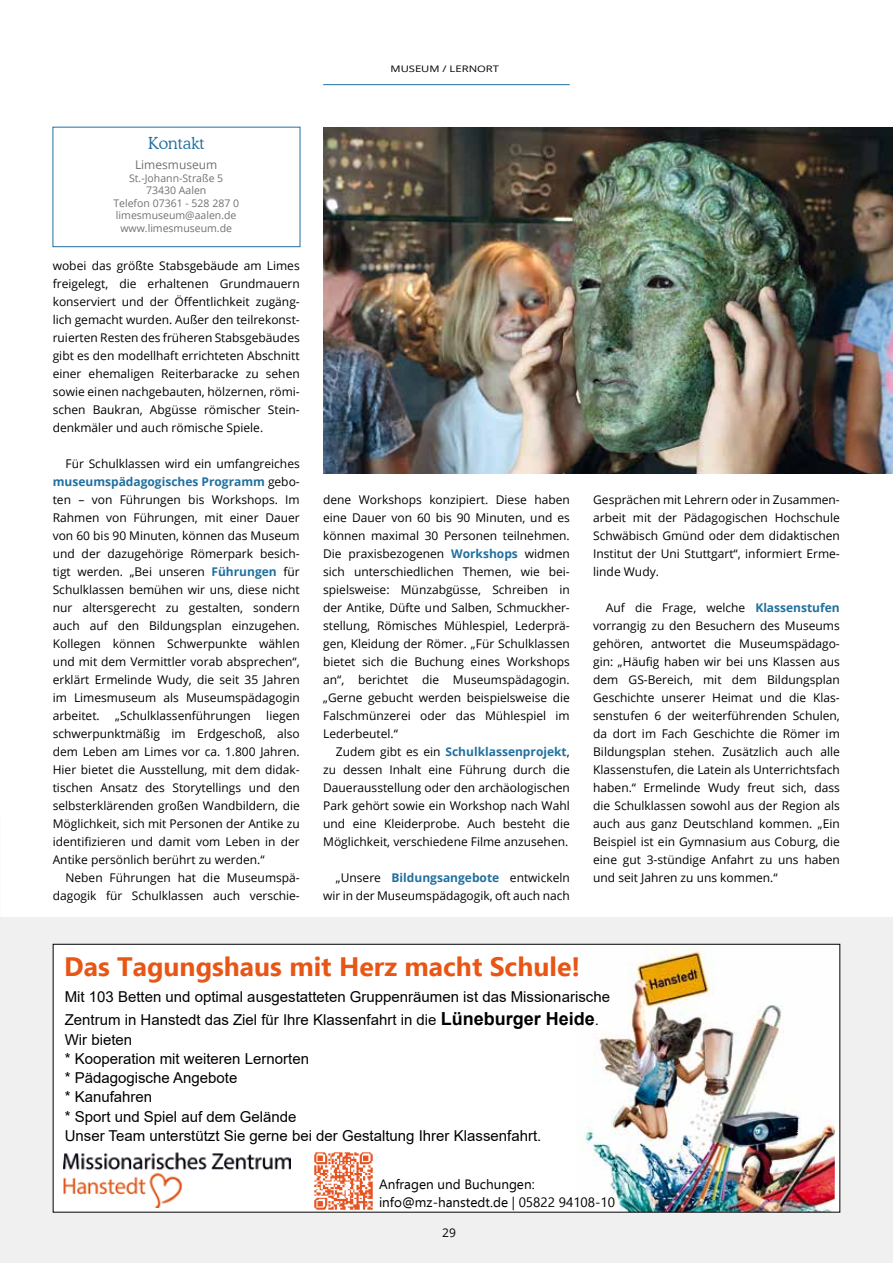
<style>
.page{position:relative;width:893px;height:1263px;background:#fff}
.page>*{position:absolute;margin:0;border:0;box-sizing:border-box;transform-origin:0 0}
.t1{font:700 26.55px "Ebrima";color:#e85616}
.t2{font:300 16.5px "Cooper BT";color:#21709f}
.t3{font:15px/22.4px "Arial";color:#000}
.t4{font:13.5px/18px "Ebrima";color:#000}
.t5{font:12px/18px "Open Sans";color:#000;text-align:justify}
.t6{font:12px "Open Sans";color:#707172}
.t7{font:10.5px/12.6px "Open Sans";color:#707172;text-align:center}
.t8{font:9px "Open Sans";color:#000;scale:1.25 1}
.s1{font-weight:700;color:#21709f}
.s2{font-weight:700;font-size:18px}
</style>
<div class="page">
<div style="left:0;top:918px;width:893px;height:345px;background:#f0f0f1"></div>
<hr style="left:323px;top:84px;width:247px;height:1px;background:#21709f">
<div style="left:53px;top:127px;width:247px;height:120px;border:1px solid #21709f"></div>
<div style="left:55px;top:949px;width:785px;height:263px;background:#fff"></div>
<img style="left:63px;top:1152px;width:228px;height:56px">
<img style="left:577px;top:946px;width:258px;height:264px">
<img style="left:314px;top:1152px;width:59px;height:58px">
<img style="left:323px;top:127px;width:570px;height:346px">
<p class="t8" style="left:390px;top:63px;width:88px">MUSEUM / LERNORT</p>
<h2 class="t2" style="left:148px;top:133px;width:58px">Kontakt</h2>
<p class="t6" style="left:135px;top:156px;width:84px">Limesmuseum</p>
<p class="t7" style="left:113px;top:171px;width:127px">St.-Johann-Straße 5<br>73430 Aalen<br>Telefon 07361 - 528 287 0 limesmuseum@aalen.de www.limesmuseum.de</p>
<p class="t5" style="left:53px;top:256px;width:249px">wobei das größte Stabsgebäude am Limes freigelegt, die erhaltenen Grundmauern konserviert und der Öffentlichkeit zugäng&shy;lich gemacht wurden. Außer den teilrekonst&shy;ruierten Resten des früheren Stabsgebäudes gibt es den modellhaft errichteten Abschnitt einer ehemaligen Reiterbaracke zu sehen sowie einen nachgebauten, hölzernen, römi&shy;schen Baukran, Abgüsse römischer Stein&shy;denkmäler und auch römische Spiele.</p>
<p class="t5" style="left:53px;top:454px;width:249px;text-indent:13px">Für Schulklassen wird ein umfangreiches <span class="s1">museumspädagogisches Programm</span> gebo&shy;ten – von Führungen bis Workshops. Im Rahmen von Führungen, mit einer Dauer von 60 bis 90 Minuten, können das Museum und der dazugehörige Römerpark besich&shy;tigt werden. „Bei unseren <span class="s1">Führungen</span> für Schulklassen bemühen wir uns, diese nicht nur altersgerecht zu gestalten, sondern auch auf den Bildungsplan einzugehen.<br>Kollegen können Schwerpunkte wählen und mit dem Vermittler vorab absprechen“, erklärt Ermelinde Wudy, die seit 35 Jahren im Limesmuseum als Museumspädagogin arbeitet.</p>
<p class="t5" style="left:115px;top:706px;width:137px">„Schulklassenführungen</p>
<p class="t5" style="left:53px;top:706px;width:249px;text-indent:214px">liegen schwerpunktmäßig im Erdgeschoß, also dem Leben am Limes vor ca. 1.800 Jahren.<br>Hier bietet die Ausstellung, mit dem didak&shy;tischen Ansatz des Storytellings und den selbsterklärenden großen Wandbildern, die Möglichkeit, sich mit Personen der Antike zu identifizieren und damit vom Leben in der Antike persönlich berührt zu werden.“</p>
<p class="t5" style="left:53px;top:868px;width:249px;text-align:right">Neben Führungen hat die Museumspä&shy;dagogik für Schulklassen auch verschie-</p>
<p class="t5" style="left:323px;top:490px;width:248px">dene Workshops konzipiert. Diese haben eine Dauer von 60 bis 90 Minuten, und es können maximal 30 Personen teilnehmen.<br>Die praxisbezogenen <span class="s1">Workshops</span> widmen sich unterschiedlichen Themen, wie bei&shy;spielsweise: Münzabgüsse, Schreiben in der Antike, Düfte und Salben, Schmuckher&shy;stellung, Römisches Mühlespiel, Lederprä&shy;gen, Kleidung der Römer. „Für Schulklassen bietet sich die Buchung eines Workshops an“, berichtet die Museumspädagogin. „Gerne gebucht werden beispielsweise die Falschmünzerei oder das Mühlespiel im Lederbeutel.“</p>
<p class="t5" style="left:323px;top:742px;width:248px;text-indent:13px">Zudem gibt es ein <span class="s1">Schulklassenprojekt</span>, zu dessen Inhalt eine Führung durch die Dauerausstellung oder den archäologischen Park gehört sowie ein Workshop nach Wahl und eine Kleiderprobe. Auch besteht die Möglichkeit, verschiedene Filme anzusehen.</p>
<p class="t5" style="left:323px;top:868px;width:248px;text-align:right">„Unsere <span class="s1">Bildungsangebote</span> entwickeln wir in der Museumspädagogik, oft auch nach</p>
<p class="t5" style="left:593px;top:490px;width:248px">Gesprächen mit Lehrern oder in Zusammen&shy;arbeit mit der Pädagogischen Hochschule Schwäbisch Gmünd oder dem didaktischen Institut der Uni Stuttgart“, informiert Erme&shy;linde Wudy.</p>
<p class="t5" style="left:593px;top:598px;width:248px;text-indent:13px">Auf die Frage, welche <span class="s1">Klassenstufen </span>vorrangig zu den Besuchern des Museums gehören, antwortet die Museumspädago&shy;gin: „Häufig haben wir bei uns Klassen aus dem GS-Bereich, mit dem Bildungsplan Geschichte unserer Heimat und die Klas&shy;senstufen 6 der weiterführenden Schulen, da dort im Fach Geschichte die Römer im Bildungsplan stehen. Zusätzlich auch alle Klassenstufen, die Latein als Unterrichtsfach haben.“ Ermelinde Wudy freut sich, dass die Schulklassen sowohl aus der Region als auch aus ganz Deutschland kommen. „Ein Beispiel ist ein Gymnasium aus Coburg, die eine gut 3-stündige Anfahrt zu uns haben und seit Jahren zu uns kommen.“</p>
<h1 class="t1" style="left:64px;top:946px;width:518px">Das Tagungshaus mit Herz macht Schule!</h1>
<p class="t3" style="left:65px;top:986px;width:547px">Mit 103 Betten und optimal ausgestatteten Gruppenräumen ist das Missionarische<br>Zentrum in Hanstedt das Ziel für Ihre Klassenfahrt in die <span class="s2">Lüneburger Heide</span>.</p>
<p class="t3" style="left:65px;top:1028px;width:69px">Wir bieten</p>
<p class="t3" style="left:65px;top:1067px;width:174px">* Pädagogische Angebote</p>
<p class="t3" style="left:65px;top:1047px;width:246px">* Kooperation mit weiteren Lernorten</p>
<p class="t3" style="left:65px;top:1086px;width:89px">* Kanufahren</p>
<p class="t3" style="left:65px;top:1124px;width:478px">Unser Team unterstützt Sie gerne bei der Gestaltung Ihrer Klassenfahrt.</p>
<p class="t3" style="left:65px;top:1105px;width:233px">* Sport und Spiel auf dem Gelände</p>
<p class="t4" style="left:379px;top:1175px;width:238px">Anfragen und Buchungen: info@mz-hanstedt.de | 05822 94108-10</p>
<p class="t5" style="left:442px;top:1223px;width:15px">29</p>
</div>
